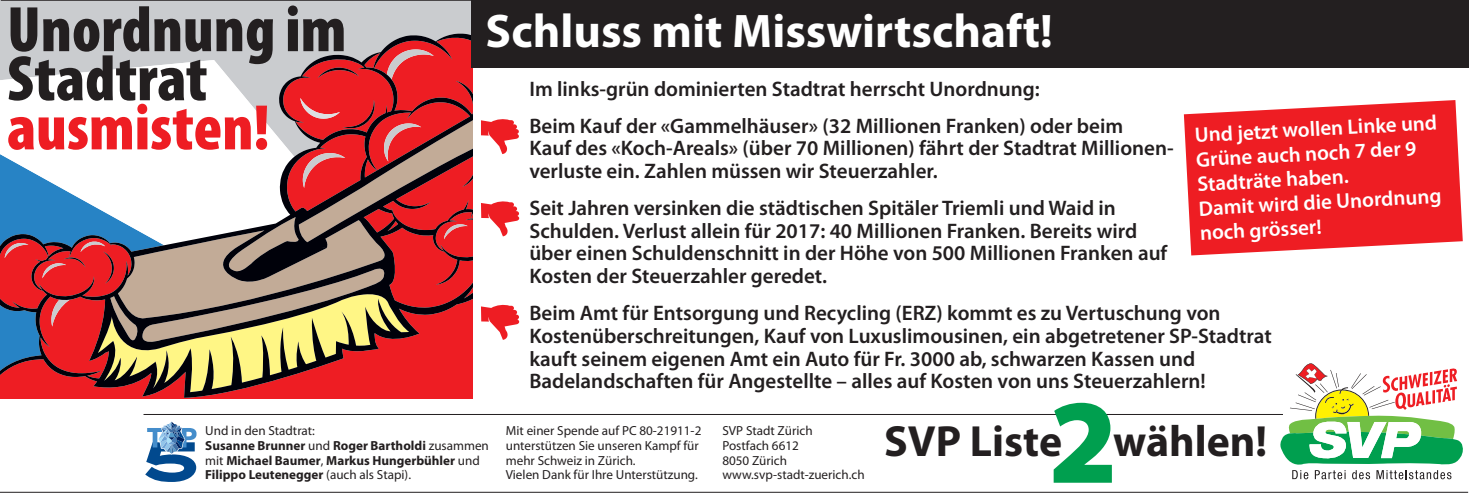
<style>
.page{position:relative;width:1469px;height:497px;background:#fff}
.page>*{position:absolute;margin:0;border:0;box-sizing:border-box;transform-origin:0 0}
.t1{font:900 120.75px "Myriad Pro";color:#009f4f}
.t2{font:900 condensed 64.75px/49px "Myriad Pro";color:#231f20}
.t3{font:900 condensed 64.75px "Myriad Pro";color:#ee1d23}
.t4{font:700 47.25px "Myriad Pro";color:#fff}
.t5{font:700 43.75px "Myriad Pro";color:#231f20}
.t6{font:600 21px/22.8px "Myriad Pro";color:#231f20}
.t7{font:600 21px/24.5px "Myriad Pro";color:#fff}
.t8{font:13.12px/14.9px "Myriad Pro";color:#231f20}
.t9{font:700 13.12px/14.9px "Myriad Pro";color:#231f20}
.s1{font-weight:400}
</style>
<div class="page">
<div style="left:1px;top:1px;width:470px;height:32px;background:#cacccf"></div>
<svg style="left:1px;top:33px;width:471px;height:364px"></svg>
<svg style="left:1278px;top:363px;width:185px;height:115px"></svg>
<hr style="left:1px;top:0;width:1467px;height:1px;background:#231f20">
<hr style="left:0;top:491px;width:1468px;height:1px;background:#231f20">
<svg style="left:145px;top:421px;width:51px;height:60px"></svg>
<hr style="left:143px;top:413px;width:1139px;height:1px;background:#231f20">
<svg style="left:1183px;top:100px;width:279px;height:155px;background:#ef363b"></svg>
<div style="left:471px;top:0;width:997px;height:67px;background:#231f20"></div>
<svg style="left:481px;top:119px;width:38px;height:35px"></svg>
<svg style="left:481px;top:201px;width:38px;height:35px"></svg>
<svg style="left:481px;top:304px;width:38px;height:35px"></svg>
<h2 class="t2" style="left:7px;top:3px;width:341px">Unordnung im<br>Stadtrat</h2>
<h2 class="t3" style="left:7px;top:86px;width:264px">ausmisten!</h2>
<h3 class="t4" style="left:485px;top:0;width:568px">Schluss mit Misswirtschaft!</h3>
<p class="t6" style="left:529px;top:70px;width:595px;line-height:36.8px">Im links-grün dominierten Stadtrat herrscht Unordnung:<br>Beim Kauf der «Gammelhäuser» (32 Millionen Franken) oder beim</p>
<p class="t6" style="left:529px;top:136px;width:646px">Kauf des «Koch-Areals» (über 70 Millionen) fährt der Stadtrat Millionen&shy;verluste ein. Zahlen müssen wir Steuerzahler.</p>
<p class="t6" style="left:529px;top:196px;width:639px">Seit Jahren versinken die städtischen Spitäler Triemli und Waid in Schulden. Verlust allein für 2017: 40 Millionen Franken. Bereits wird über einen Schuldenschnitt in der Höhe von 500 Millionen Franken auf Kosten der Steuerzahler geredet.</p>
<p class="t6" style="left:529px;top:301px;width:744px">Beim Amt für Entsorgung und Recycling (ERZ) kommt es zu Vertuschung von Kostenüberschreitungen, Kauf von Luxuslimousinen, ein abgetretener SP-Stadtrat kauft seinem eigenen Amt ein Auto für Fr. 3000 ab, schwarzen Kassen und Badelandschaften für Angestellte – alles auf Kosten von uns Steuerzahlern!</p>
<p class="t7" style="left:1194px;top:122px;width:244px;rotate:-3deg">Und jetzt wollen Linke und<br>Grüne auch noch 7 der 9<br>Stadträte haben.<br>Damit wird die Unordnung noch grösser!</p>
<p class="t9" style="left:205px;top:422px;width:285px"><span class="s1">Und in den Stadtrat:<br></span>Susanne Brunner <span class="s1">und</span> Roger Bartholdi <span class="s1">zusammen mit</span> Michael Baumer<span class="s1">,</span> Markus Hungerbühler <span class="s1">und </span>Filippo Leutenegger <span class="s1">(auch als Stapi).</span></p>
<p class="t8" style="left:506px;top:422px;width:197px">Mit einer Spende auf PC 80-21911-2 unterstützen Sie unseren Kampf für mehr Schweiz in Zürich.<br>Vielen Dank für Ihre Unterstützung.</p>
<p class="t8" style="left:722px;top:422px;width:144px">SVP Stadt Zürich<br>Postfach 6612<br>8050 Zürich www.svp-stadt-zuerich.ch</p>
<h1 class="t1" style="left:1048px;top:360px;width:71px">2</h1>
<h3 class="t5" style="left:1113px;top:412px;width:156px">wählen!</h3>
<h3 class="t5" style="left:884px;top:412px;width:179px">SVP Liste</h3>
</div>
